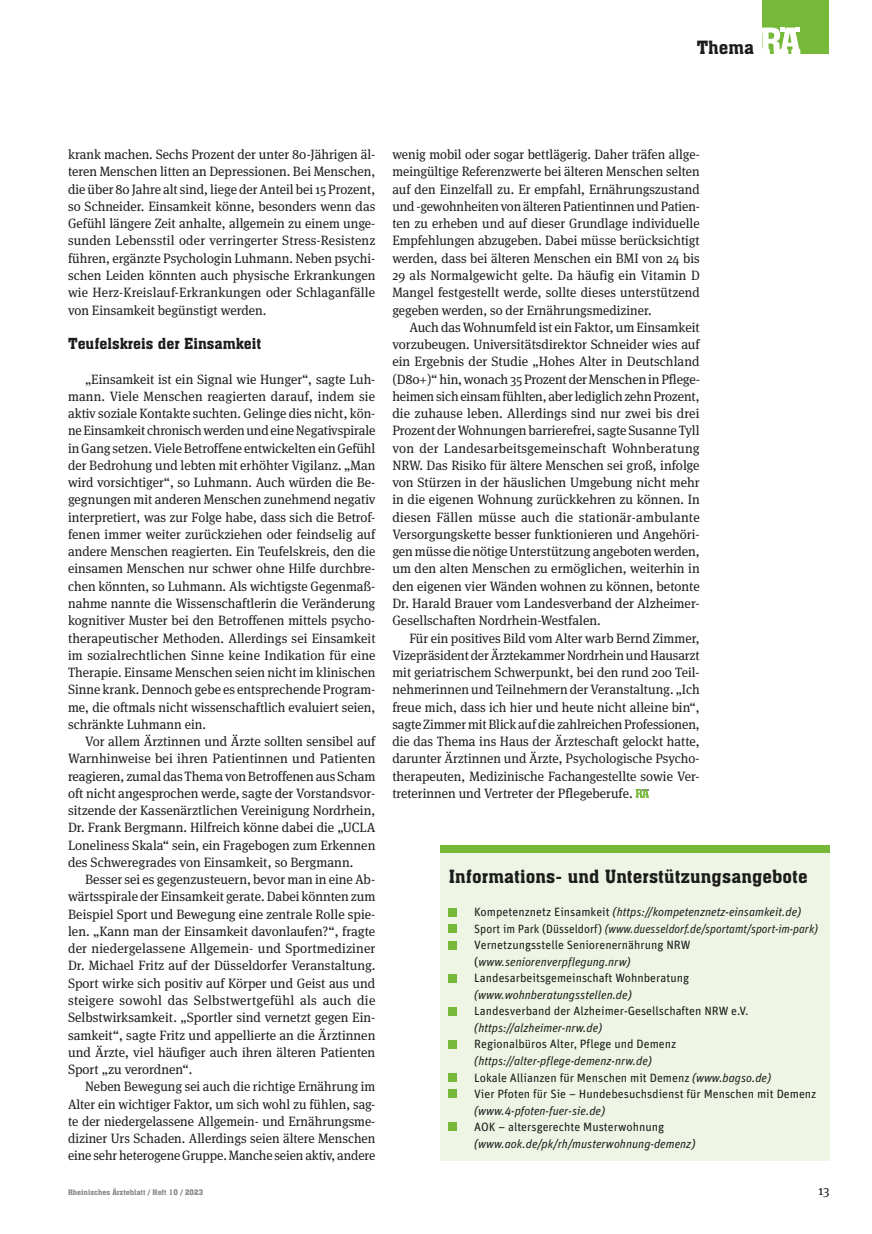
<style>
.page{position:relative;width:872px;height:1234px;background:#fff}
.page>*{position:absolute;margin:0;border:0;box-sizing:border-box;transform-origin:0 0}
.t1{font:18px "Aachen BT";letter-spacing:.005em;color:#1d1d1b}
.t2{font:15px "Aachen BT";color:#1d1d1b}
.t3{font:13.5px/17.2px "Meta Serif Pro";color:#1d1d1b;text-align:justify}
.t4{font:13.5px/17.2px "Meta Serif Pro";color:#1d1d1b;text-align:justify;scale:.96 1}
.t5{font:12px/16.5px "Unit Pro";color:#1d1d1b}
.t6{font:italic 12px "Unit Pro";color:#1d1d1b}
.t7{font:7.5px "Aachen BT";color:#878787}
.s1{font-style:italic}
</style>
<div class="page">
<div style="left:762px;top:0;width:67px;height:54px;background:#76b837"></div>
<svg style="left:762px;top:28px;width:38px;height:26px"></svg>
<svg style="left:636px;top:789px;width:13px;height:8px"></svg>
<div style="left:440px;top:844px;width:389px;height:9px;background:#76b837"></div>
<div style="left:440px;top:853px;width:389px;height:307px;background:#eef5e5"></div>
<div style="left:449px;top:908px;width:8px;height:8px;background:#76b837"></div>
<div style="left:449px;top:924px;width:8px;height:8px;background:#76b837"></div>
<div style="left:449px;top:941px;width:8px;height:8px;background:#76b837"></div>
<div style="left:449px;top:974px;width:8px;height:8px;background:#76b837"></div>
<div style="left:449px;top:1007px;width:8px;height:8px;background:#76b837"></div>
<div style="left:449px;top:1040px;width:8px;height:8px;background:#76b837"></div>
<div style="left:449px;top:1073px;width:8px;height:8px;background:#76b837"></div>
<div style="left:449px;top:1089px;width:8px;height:8px;background:#76b837"></div>
<div style="left:449px;top:1122px;width:8px;height:8px;background:#76b837"></div>
<h1 class="t1" style="left:696px;top:36px;width:59px">Thema</h1>
<p class="t3" style="left:68px;top:145px;width:309px">krank machen. Sechs Prozent der unter 80-Jährigen äl&shy;teren Menschen litten an Depressionen. Bei Menschen, die über 80 Jahre alt sind, liege der Anteil bei 15 Prozent, so Schneider. Einsamkeit könne, besonders wenn das Gefühl längere Zeit anhalte, allgemein zu einem unge&shy;sunden Lebensstil oder verringerter Stress-Resistenz führen, ergänzte Psychologin Luhmann. Neben psychi&shy;schen Leiden könnten auch physische Erkrankungen wie Herz-Kreislauf-Erkrankungen oder Schlaganfälle von Einsamkeit begünstigt werden.</p>
<p class="t2" style="left:68px;top:334px;width:195px">Teufelskreis der Einsamkeit</p>
<p class="t3" style="left:68px;top:369px;width:309px;text-indent:17px">„Einsamkeit ist ein Signal wie Hunger“, sagte Luh&shy;mann. Viele Menschen reagierten darauf, indem sie aktiv soziale Kontakte suchten. Gelinge dies nicht, kön&shy;ne Einsamkeit chronisch werden und eine Negativspirale in Gang setzen. Viele Betroffene entwickelten ein Gefühl der Bedrohung und lebten mit erhöhter Vigilanz. „Man wird vorsichtiger“, so Luhmann. Auch würden die Be&shy;gegnungen mit anderen Menschen zunehmend negativ interpretiert, was zur Folge habe, dass sich die Betrof&shy;fenen immer weiter zurückziehen oder feindselig auf andere Menschen reagierten. Ein Teufelskreis, den die einsamen Menschen nur schwer ohne Hilfe durchbre&shy;chen könnten, so Luhmann. Als wichtigste Gegenmaß&shy;nahme nannte die Wissenschaftlerin die Veränderung kognitiver Muster bei den Betroffenen mittels psycho&shy;therapeutischer Methoden. Allerdings sei Einsamkeit im sozialrechtlichen Sinne keine Indikation für eine Therapie. Einsame Menschen seien nicht im klinischen Sinne krank. Dennoch gebe es entsprechende Program&shy;me, die oftmals nicht wissenschaftlich evaluiert seien, schränkte Luhmann ein.</p>
<p class="t3" style="left:68px;top:732px;width:309px;text-indent:17px">Vor allem Ärztinnen und Ärzte sollten sensibel auf Warnhinweise bei ihren Patientinnen und Patienten reagieren, zumal das Thema von Betroffenen aus Scham oft nicht angesprochen werde, sagte der Vorstandsvor&shy;sitzende der Kassenärztlichen Vereinigung Nordrhein, Dr. Frank Bergmann. Hilfreich könne dabei die „UCLA Loneliness Skala“ sein, ein Fragebogen zum Erkennen des Schweregrades von Einsamkeit, so Bergmann.</p>
<p class="t3" style="left:68px;top:870px;width:309px;text-indent:17px">Besser sei es gegenzusteuern, bevor man in eine Ab&shy;wärtsspirale der Einsamkeit gerate. Dabei könnten zum Beispiel Sport und Bewegung eine zentrale Rolle spie&shy;len. „Kann man der Einsamkeit davonlaufen?“, fragte der niedergelassene Allgemein- und Sportmediziner Dr. Michael Fritz auf der Düsseldorfer Veranstaltung.<br>Sport wirke sich positiv auf Körper und Geist aus und steigere sowohl das Selbstwertgefühl als auch die Selbstwirksamkeit. „Sportler sind vernetzt gegen Ein&shy;samkeit“, sagte Fritz und appellierte an die Ärztinnen und Ärzte, viel häufiger auch ihren älteren Patienten Sport „zu verordnen“.</p>
<p class="t4" style="left:68px;top:1077px;width:322px;text-indent:17px">Neben Bewegung sei auch die richtige Ernährung im Alter ein wichtiger Faktor, um sich wohl zu fühlen, sag&shy;te der niedergelassene Allgemein- und Ernährungsme&shy;diziner Urs Schaden. Allerdings seien ältere Menschen eine sehr heterogene Gruppe. Manche seien aktiv, andere</p>
<p class="t4" style="left:392px;top:145px;width:322px">wenig mobil oder sogar bettlägerig. Daher träfen allge&shy;meingültige Referenzwerte bei älteren Menschen selten auf den Einzelfall zu. Er empfahl, Ernährungszustand und -gewohnheiten von älteren Patientinnen und Patien&shy;ten zu erheben und auf dieser Grundlage individuelle Empfehlungen abzugeben. Dabei müsse berücksichtigt werden, dass bei älteren Menschen ein BMI von 24 bis 29 als Normalgewicht gelte. Da häufig ein Vitamin D Mangel festgestellt werde, sollte dieses unterstützend gegeben werden, so der Ernährungsmediziner.</p>
<p class="t3" style="left:392px;top:318px;width:309px;text-align:left;text-indent:17px">Auch das Wohnumfeld ist ein Faktor, um Einsamkeit vorzubeugen. Universitätsdirektor Schneider wies auf ein Ergebnis der Studie „Hohes Alter in Deutschland (D80+)“ hin, wonach 35 Prozent der Menschen in Pflege&shy;heimen sich einsam fühlten, aber lediglich zehn Prozent, die zuhause leben. Allerdings sind nur zwei bis drei Prozent der Wohnungen barrierefrei, sagte Susanne Tyll von der Landesarbeitsgemeinschaft Wohnberatung NRW. Das Risiko für ältere Menschen sei groß, infolge von Stürzen in der häuslichen Umgebung nicht mehr in die eigenen Wohnung zurückkehren zu können. In diesen Fällen müsse auch die stationär-ambulante Versorgungskette besser funktionieren und Angehöri&shy;gen müsse die nötige Unterstützung angeboten werden, um den alten Menschen zu ermöglichen, weiterhin in den eigenen vier Wänden wohnen zu können, betonte Dr. Harald Brauer vom Landesverband der Alzheimer-- Gesellschaften Nordrhein-Westfalen.</p>
<p class="t3" style="left:392px;top:628px;width:309px;text-indent:17px">Für ein positives Bild vom Alter warb Bernd Zimmer, Vizepräsident der Ärztekammer Nordrhein und Hausarzt mit geriatrischem Schwerpunkt, bei den rund 200 Teil&shy;nehmerinnen und Teilnehmern der Veranstaltung. „Ich freue mich, dass ich hier und heute nicht alleine bin“, sagte Zimmer mit Blick auf die zahlreichen Professionen, die das Thema ins Haus der Ärzteschaft gelockt hatte, darunter Ärztinnen und Ärzte, Psychologische Psycho&shy;therapeuten, Medizinische Fachangestellte sowie Ver&shy;treterinnen und Vertreter der Pflegeberufe.</p>
<h1 class="t1" style="left:449px;top:865px;width:360px">Informations- und Unterstützungsangebote</h1>
<p class="t5" style="left:474px;top:903px;width:345px">Kompetenznetz Einsamkeit <span class="s1">(https://kompetenznetz-einsamkeit.de)<br></span>Sport im Park (Düsseldorf) <span class="s1">(www.duesseldorf.de/sportamt/sport-im-park)<br></span>Vernetzungsstelle Seniorenernährung NRW (<span class="s1">www.seniorenverpflegung.nrw)<br></span>Landesarbeitsgemeinschaft Wohnberatung</p>
<p class="t6" style="left:474px;top:986px;width:159px">(www.wohnberatungsstellen.de)</p>
<p class="t5" style="left:474px;top:1002px;width:276px">Landesverband der Alzheimer-Gesellschaften NRW e.V.</p>
<p class="t6" style="left:474px;top:1019px;width:129px">(https://alzheimer-nrw.de)</p>
<p class="t5" style="left:474px;top:1035px;width:203px">Regionalbüros Alter, Pflege und Demenz</p>
<p class="t5" style="left:474px;top:1051px;width:344px"><span class="s1">(https://alter-pflege-demenz-nrw.de)<br></span>Lokale Allianzen für Menschen mit Demenz <span class="s1">(www.bagso.de)<br></span>Vier Pfoten für Sie – Hundebesuchsdienst für Menschen mit Demenz</p>
<p class="t6" style="left:474px;top:1101px;width:132px">(www.4-pfoten-fuer-sie.de)</p>
<p class="t5" style="left:474px;top:1117px;width:191px">AOK – altersgerechte Musterwohnung</p>
<p class="t6" style="left:474px;top:1134px;width:223px">(www.aok.de/pk/rh/musterwohnung-demenz)</p>
<p class="t7" style="left:68px;top:1187px;width:137px">Rheinisches Ärzteblatt / Heft 10 / 2023</p>
<p class="t3" style="left:818px;top:1180px;width:13px">13</p>
</div>
